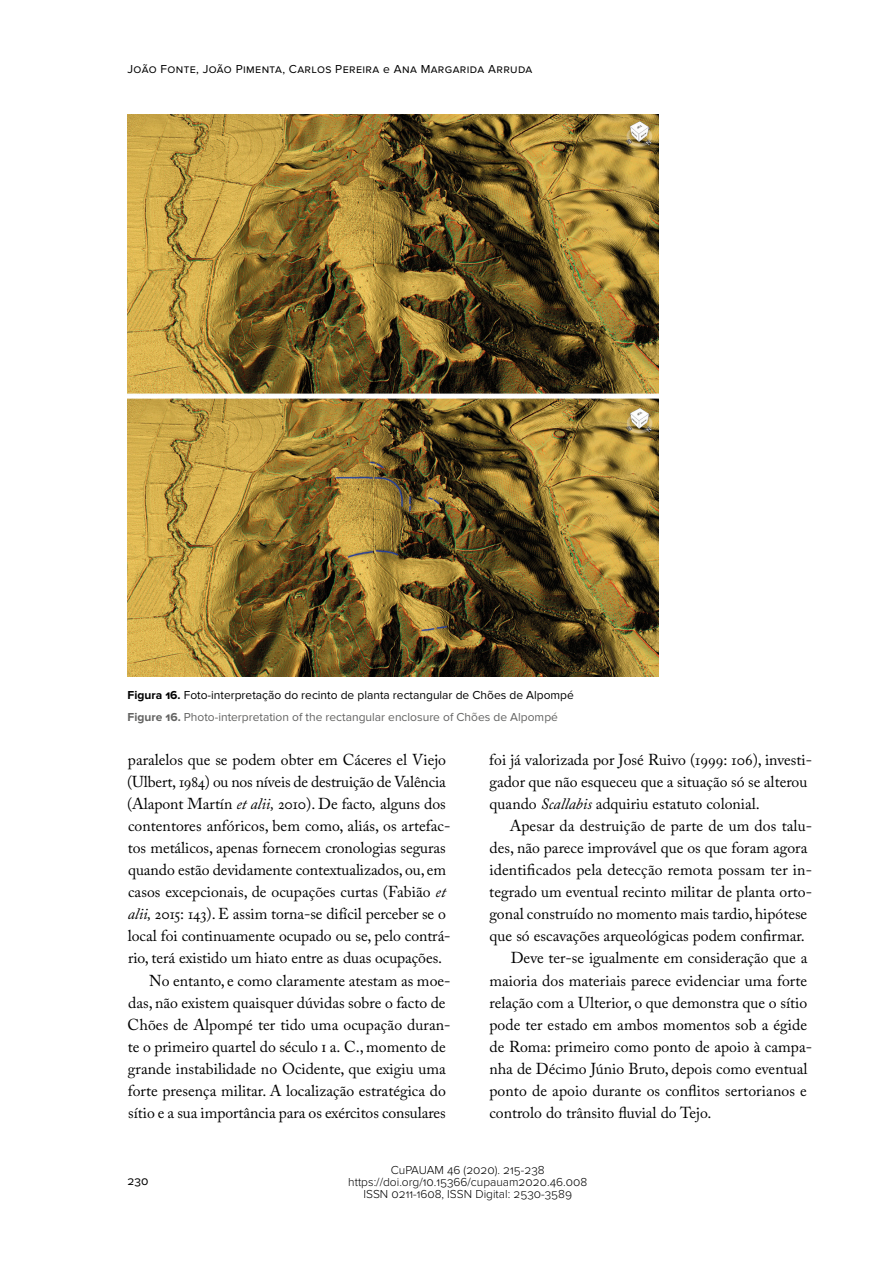
<style>
.page{position:relative;width:893px;height:1263px;background:#fff}
.page>*{position:absolute;margin:0;border:0;box-sizing:border-box;transform-origin:0 0}
.t1{font:15.75px/22px "Adobe Caslon Pro";color:#000}
.t2{font:12px/21.6px "Proxima Nova";letter-spacing:.015em;color:#000}
.t3{font:300 12px/12px "Proxima Nova";color:#000;text-align:center}
.s1{font-weight:700}
.s2{font-weight:700;color:#636362}
.s3{color:#636362}
.s4{font-style:italic}
</style>
<div class="page">
<img style="left:128px;top:115px;width:531px;height:562px">
<p class="t2" style="left:128px;top:59px;width:406px">João Fonte, João Pimenta, Carlos Pereira e Ana Margarida Arruda</p>
<p class="t2" style="left:128px;top:685px;width:448px"><span class="s1">Figura 16.</span> Foto‑interpretação do recinto de planta rectangular de Chões de Alpompé<br><span class="s2">Figure 16.</span> <span class="s3">Photo-interpretation of the rectangular enclosure of Chões de Alpompé</span></p>
<p class="t1" style="left:128px;top:748px;width:320px">paralelos que se podem obter em Cáceres el Viejo</p>
<p class="t1" style="left:127px;top:770px;width:320px">(Ulbert, 1984) ou nos níveis de destruição de Valência</p>
<p class="t1" style="left:127px;top:793px;width:320px">(Alapont Martín <span class="s4">et alii,</span> 2010). De facto<span class="s4">,</span> alguns dos</p>
<p class="t1" style="left:128px;top:815px;width:324px">contentores anfóricos, bem como, aliás, os artefac‑</p>
<p class="t1" style="left:128px;top:837px;width:319px">tos metálicos, apenas fornecem cronologias seguras</p>
<p class="t1" style="left:128px;top:859px;width:319px">quando estão devidamente contextualizados, ou, em</p>
<p class="t1" style="left:128px;top:881px;width:318px">casos excepcionais, de ocupações curtas (Fabião <span class="s4">et</span></p>
<p class="t1" style="left:128px;top:903px;width:320px"><span class="s4">alii,</span> 2015: 143). E assim torna‑se difícil perceber se o</p>
<p class="t1" style="left:128px;top:925px;width:324px">local foi continuamente ocupado ou se, pelo contrá‑</p>
<p class="t1" style="left:128px;top:947px;width:316px">rio, terá existido um hiato entre as duas ocupações.</p>
<p class="t1" style="left:149px;top:969px;width:303px">No entanto, e como claramente atestam as moe‑</p>
<p class="t1" style="left:128px;top:991px;width:319px">das, não existem quaisquer dúvidas sobre o facto de</p>
<p class="t1" style="left:128px;top:1013px;width:325px">Chões de Alpompé ter tido uma ocupação duran‑</p>
<p class="t1" style="left:128px;top:1035px;width:319px">te o primeiro quartel do século I a. C., momento de</p>
<p class="t1" style="left:128px;top:1057px;width:319px">grande instabilidade no Ocidente, que exigiu uma</p>
<p class="t1" style="left:128px;top:1079px;width:320px">forte presença militar. A localização estratégica do</p>
<p class="t1" style="left:128px;top:1101px;width:319px">sítio e a sua importância para os exércitos consulares</p>
<p class="t1" style="left:489px;top:748px;width:324px">foi já valorizada por José Ruivo (1999: 106), investi‑ gador que não esqueceu que a situação só se alterou quando <span class="s4">Scallabis</span> adquiriu estatuto colonial.</p>
<p class="t1" style="left:510px;top:815px;width:304px">Apesar da destruição de parte de um dos talu‑</p>
<p class="t1" style="left:490px;top:837px;width:319px">des, não parece improvável que os que foram agora</p>
<p class="t1" style="left:489px;top:859px;width:324px">identificados pela detecção remota possam ter in‑</p>
<p class="t1" style="left:489px;top:881px;width:324px">tegrado um eventual recinto militar de planta orto‑</p>
<p class="t1" style="left:489px;top:903px;width:319px">gonal construído no momento mais tardio, hipótese</p>
<p class="t1" style="left:490px;top:925px;width:317px">que só escavações arqueológicas podem confirmar.</p>
<p class="t1" style="left:511px;top:947px;width:298px">Deve ter‑se igualmente em consideração que a</p>
<p class="t1" style="left:489px;top:969px;width:319px">maioria dos materiais parece evidenciar uma forte</p>
<p class="t1" style="left:489px;top:991px;width:319px">relação com a Ulterior, o que demonstra que o sítio</p>
<p class="t1" style="left:489px;top:1013px;width:319px">pode ter estado em ambos momentos sob a égide</p>
<p class="t1" style="left:490px;top:1035px;width:324px">de Roma: primeiro como ponto de apoio à campa‑</p>
<p class="t1" style="left:489px;top:1057px;width:320px">nha de Décimo Júnio Bruto, depois como eventual</p>
<p class="t1" style="left:489px;top:1079px;width:319px">ponto de apoio durante os conflitos sertorianos e</p>
<p class="t1" style="left:489px;top:1101px;width:224px">controlo do trânsito fluvial do Tejo.</p>
<p class="t2" style="left:128px;top:1170px;width:22px">230</p>
<p class="t3" style="left:348px;top:1165px;width:241px">CuPAUAM 46 (2020). 215-238 https://doi.org/10.15366/cupauam2020.46.008<br>ISSN 0211-1608, ISSN Digital: 2530-3589</p>
</div>
